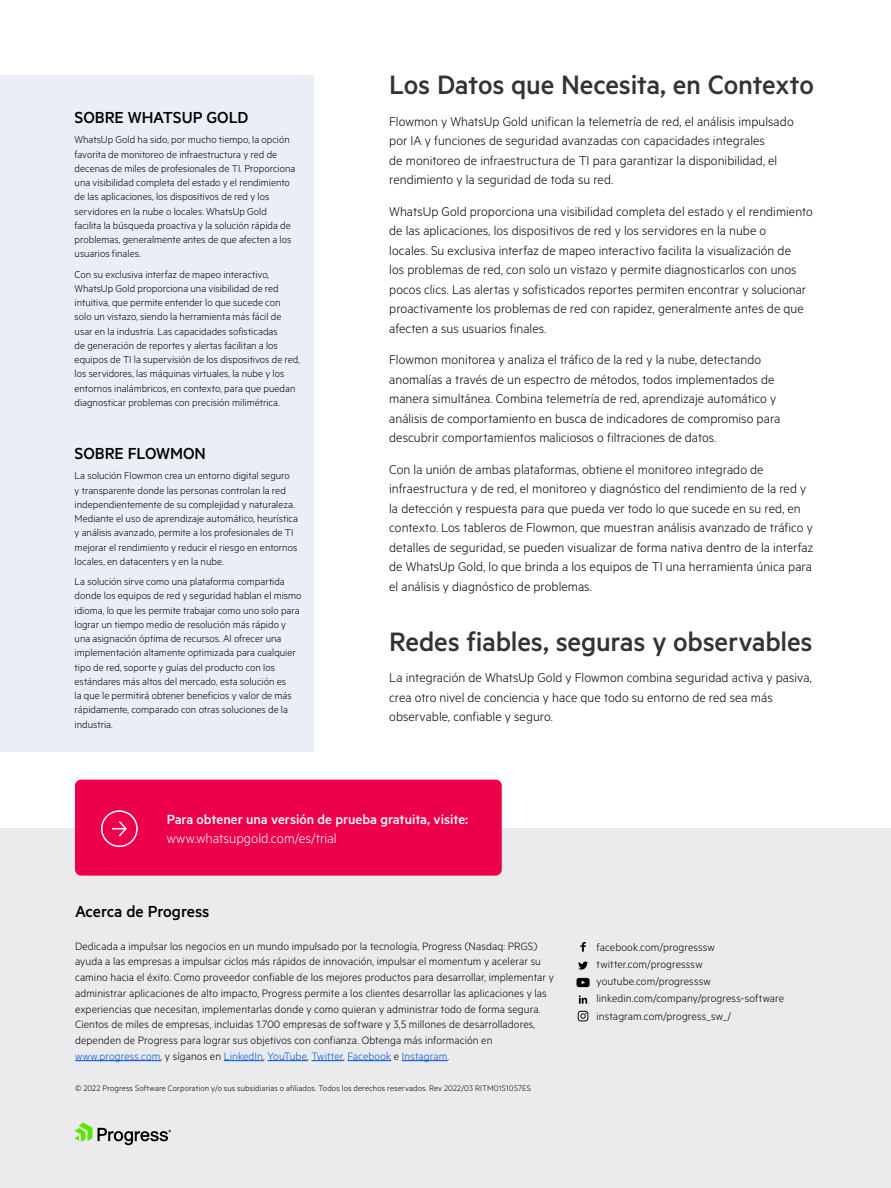
<style>
.page{position:relative;width:891px;height:1188px;background:#fff}
.page>*{position:absolute;margin:0;border:0;box-sizing:border-box;transform-origin:0 0}
.Body_1{font:500 30px "Metric";letter-spacing:-.005em;color:#333}
.Titles_level_2{font:500 30px "Metric";letter-spacing:-.01em;color:#333}
.Side_Bar_Title{font:500 18px "Metric";letter-spacing:-.005em;color:#000}
.t1{font:500 15px "Metric";color:#fff}
.t2{font:300 15px "Metric";color:#fff}
.Body_1-2{font:300 14.25px/19.5px "Metric";color:#000}
.t3{font:300 12px/15.8px "Metric";letter-spacing:.01em;color:#000}
.Body_1-3{font:300 11.25px/14.2px "Metric";color:#000}
.t4{font:300 9px "Metric";letter-spacing:.015em;color:#000}
.s1{color:#0051d3}
</style>
<div class="page">
<div style="left:0;top:828px;width:891px;height:360px;background:#ebebee"></div>
<svg style="left:74px;top:1123px;width:97px;height:22px"></svg>
<hr style="left:75px;top:1060px;width:86px;height:1px;background:#0051d3">
<hr style="left:224px;top:1060px;width:39px;height:1px;background:#0051d3">
<hr style="left:268px;top:1060px;width:39px;height:1px;background:#0051d3">
<hr style="left:311px;top:1060px;width:32px;height:1px;background:#0051d3">
<hr style="left:347px;top:1060px;width:44px;height:1px;background:#0051d3">
<hr style="left:402px;top:1060px;width:46px;height:1px;background:#0051d3">
<svg style="left:580px;top:942px;width:6px;height:10px"></svg>
<svg style="left:578px;top:962px;width:10px;height:8px"></svg>
<svg style="left:579px;top:995px;width:8px;height:9px"></svg>
<svg style="left:577px;top:978px;width:13px;height:9px"></svg>
<div style="left:75px;top:780px;width:427px;height:96px;background:#ed0049;border-radius:6px"></div>
<div style="left:101px;top:810px;width:37px;height:37px;border:2px solid #fff;border-radius:50%"></div>
<svg style="left:112px;top:821px;width:15px;height:16px"></svg>
<svg style="left:578px;top:1011px;width:10px;height:10px"></svg>
<div style="left:0;top:76px;width:314px;height:676px;background:#eceef7"></div>
<p class="Side_Bar_Title" style="left:75px;top:107px;width:175px">SOBRE WHATSUP GOLD</p>
<p class="Body_1-3" style="left:75px;top:132px;width:222px">WhatsUp Gold ha sido, por mucho tiempo, la opción favorita de monitoreo de infraestructura y red de decenas de miles de profesionales de TI. Proporciona una visibilidad completa del estado y el rendimiento de las aplicaciones, los dispositivos de red y los servidores en la nube o locales. WhatsUp Gold facilita la búsqueda proactiva y la solución rápida de problemas, generalmente antes de que afecten a los usuarios finales.</p>
<p class="Body_1-3" style="left:75px;top:266px;width:227px">Con su exclusiva interfaz de mapeo interactivo, WhatsUp Gold proporciona una visibilidad de red intuitiva, que permite entender lo que sucede con solo un vistazo, siendo la herramienta más fácil de usar en la industria. Las capacidades sofisticadas<br>de generación de reportes y alertas facilitan a los equipos de TI la supervisión de los dispositivos de red, los servidores, las máquinas virtuales, la nube y los entornos inalámbricos, en contexto, para que puedan diagnosticar problemas con precisión milimétrica.</p>
<p class="Side_Bar_Title" style="left:75px;top:443px;width:133px">SOBRE FLOWMON</p>
<p class="Body_1-3" style="left:75px;top:468px;width:225px">La solución Flowmon crea un entorno digital seguro<br>y transparente donde las personas controlan la red independientemente de su complejidad y naturaleza.<br>Mediante el uso de aprendizaje automático, heurística y análisis avanzado, permite a los profesionales de TI mejorar el rendimiento y reducir el riesgo en entornos locales, en datacenters y en la nube.</p>
<p class="Body_1-3" style="left:75px;top:574px;width:228px">La solución sirve como una plataforma compartida donde los equipos de red y seguridad hablan el mismo idioma, lo que les permite trabajar como uno solo para lograr un tiempo medio de resolución más rápido y una asignación óptima de recursos. Al ofrecer una implementación altamente optimizada para cualquier tipo de red, soporte y guías del producto con los estándares más altos del mercado, esta solución es<br>la que le permitirá obtener beneficios y valor de más rápidamente, comparado con otras soluciones de la industria.</p>
<p class="Titles_level_2" style="left:389px;top:68px;width:426px">Los Datos que Necesita, en Contexto</p>
<p class="Body_1-2" style="left:389px;top:111px;width:406px">Flowmon y WhatsUp Gold unifican la telemetría de red, el análisis impulsado por IA y funciones de seguridad avanzadas con capacidades integrales<br>de monitoreo de infraestructura de TI para garantizar la disponibilidad, el rendimiento y la seguridad de toda su red.</p>
<p class="Body_1-2" style="left:389px;top:201px;width:425px">WhatsUp Gold proporciona una visibilidad completa del estado y el rendimiento de las aplicaciones, los dispositivos de red y los servidores en la nube o<br>locales. Su exclusiva interfaz de mapeo interactivo facilita la visualización de<br>los problemas de red, con solo un vistazo y permite diagnosticarlos con unos pocos clics. Las alertas y sofisticados reportes permiten encontrar y solucionar proactivamente los problemas de red con rapidez, generalmente antes de que afecten a sus usuarios finales.</p>
<p class="Body_1-2" style="left:389px;top:350px;width:393px">Flowmon monitorea y analiza el tráfico de la red y la nube, detectando anomalías a través de un espectro de métodos, todos implementados de manera simultánea. Combina telemetría de red, aprendizaje automático y análisis de comportamiento en busca de indicadores de compromiso para descubrir comportamientos maliciosos o filtraciones de datos.</p>
<p class="Body_1-2" style="left:389px;top:459px;width:426px">Con la unión de ambas plataformas, obtiene el monitoreo integrado de infraestructura y de red, el monitoreo y diagnóstico del rendimiento de la red y la detección y respuesta para que pueda ver todo lo que sucede en su red, en contexto. Los tableros de Flowmon, que muestran análisis avanzado de tráfico y detalles de seguridad, se pueden visualizar de forma nativa dentro de la interfaz de WhatsUp Gold, lo que brinda a los equipos de TI una herramienta única para el análisis y diagnóstico de problemas.</p>
<p class="Body_1" style="left:389px;top:624px;width:425px">Redes fiables, seguras y observables</p>
<p class="Body_1-2" style="left:389px;top:668px;width:424px">La integración de WhatsUp Gold y Flowmon combina seguridad activa y pasiva, crea otro nivel de conciencia y hace que todo su entorno de red sea más observable, confiable y seguro.</p>
<h3 class="t1" style="left:167px;top:810px;width:303px">Para obtener una versión de prueba gratuita, visite:</h3>
<h3 class="t2" style="left:167px;top:830px;width:172px">www.whatsupgold.com/es/trial</h3>
<h2 class="Side_Bar_Title" style="left:75px;top:901px;width:136px">Acerca de Progress</h2>
<p class="t3" style="left:75px;top:937px;width:480px">Dedicada a impulsar los negocios en un mundo impulsado por la tecnología, Progress (Nasdaq: PRGS) ayuda a las empresas a impulsar ciclos más rápidos de innovación, impulsar el momentum y acelerar su camino hacia el éxito. Como proveedor confiable de los mejores productos para desarrollar, implementar y administrar aplicaciones de alto impacto, Progress permite a los clientes desarrollar las aplicaciones y las experiencias que necesitan, implementarlas donde y como quieran y administrar todo de forma segura.<br>Cientos de miles de empresas, incluidas 1.700 empresas de software y 3,5 millones de desarrolladores, dependen de Progress para lograr sus objetivos con confianza. Obtenga más información en <span class="s1">www.progress.com</span>, y síganos en <span class="s1">LinkedIn</span>, <span class="s1">YouTube</span>, <span class="s1">Twitter</span>, <span class="s1">Facebook</span> e <span class="s1">Instagram</span>.</p>
<p class="t4" style="left:75px;top:1083px;width:458px">© 2022 Progress Software Corporation y/o sus subsidiarias o afiliados. Todos los derechos reservados. Rev 2022/03 RITM0151057ES</p>
<p class="t3" style="left:597px;top:938px;width:189px;line-height:17.2px">facebook.com/progresssw twitter.com/progresssw youtube.com/progresssw linkedin.com/company/progress-software instagram.com/progress_sw_/</p>
</div>
